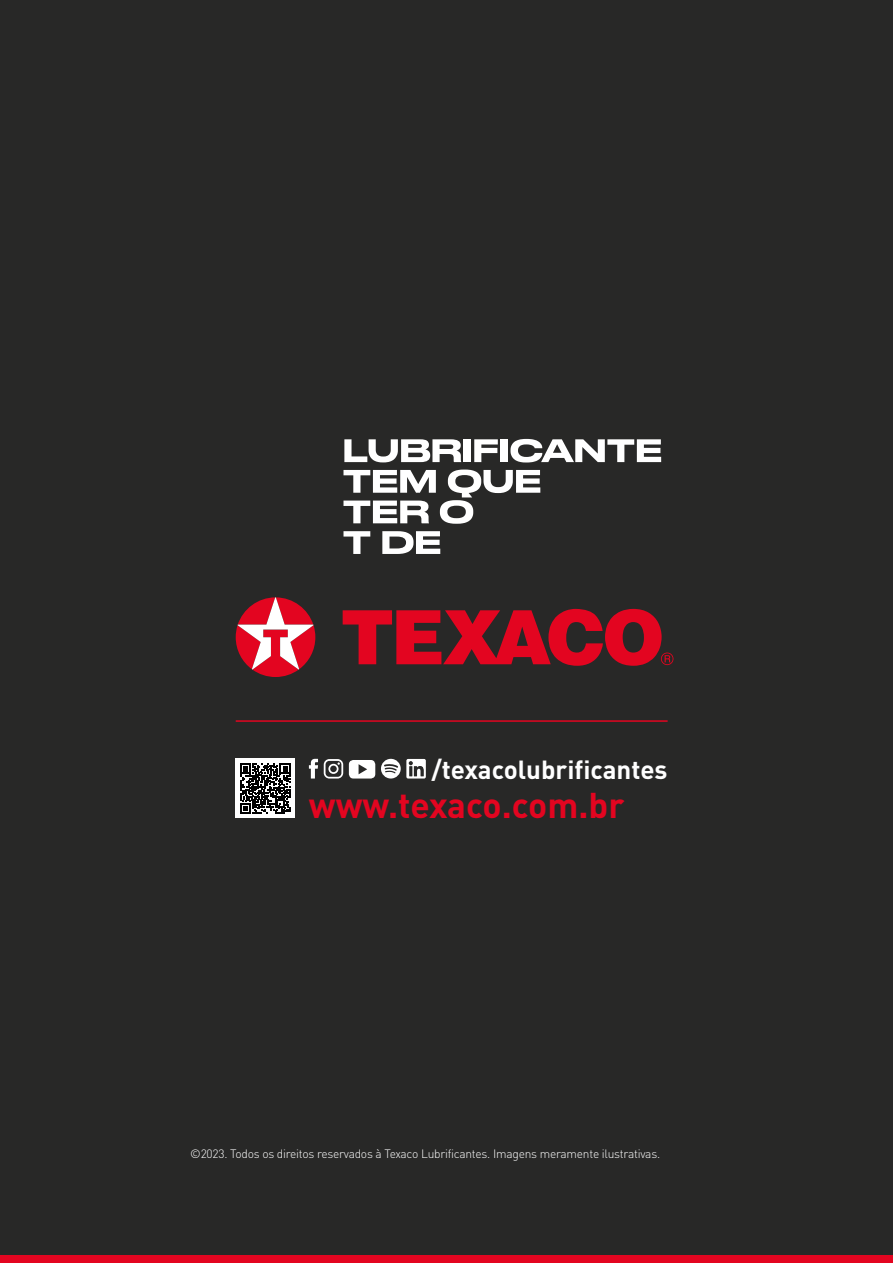
<style>
.page{position:relative;width:893px;height:1263px;background:#282827}
.page>*{position:absolute;margin:0;border:0;box-sizing:border-box;transform-origin:0 0}
.t1{font:700 35.4px "DIN Pro";letter-spacing:-.005em;color:#e30520}
.t2{font:700 25.95px "DIN Pro";color:#fff}
.t3{font:300 12px "DIN Pro";letter-spacing:-.02em;color:#fff}
</style>
<div class="page">
<svg style="left:309px;top:759px;width:9px;height:19px"></svg>
<svg style="left:324px;top:759px;width:19px;height:19px"></svg>
<svg style="left:349px;top:760px;width:26px;height:18px"></svg>
<svg style="left:381px;top:759px;width:45px;height:19px"></svg>
<svg style="left:236px;top:597px;width:79px;height:80px"></svg>
<svg style="left:343px;top:609px;width:330px;height:57px"></svg>
<svg style="left:344px;top:439px;width:117px;height:23px"></svg>
<div style="left:464px;top:439px;width:7px;height:23px;background:#fff"></div>
<svg style="left:474px;top:439px;width:24px;height:23px"></svg>
<div style="left:501px;top:439px;width:7px;height:23px;background:#fff"></div>
<svg style="left:510px;top:439px;width:151px;height:23px"></svg>
<svg style="left:343px;top:469px;width:197px;height:55px"></svg>
<svg style="left:343px;top:531px;width:27px;height:23px"></svg>
<svg style="left:382px;top:531px;width:58px;height:23px"></svg>
<hr style="left:236px;top:720px;width:432px;height:2px;background:#e30520">
<div style="left:0;top:1256px;width:893px;height:7px;background:#e30520"></div>
<div style="left:236px;top:759px;width:59px;height:59px;background:#fff"></div>
<svg style="left:240px;top:763px;width:50px;height:50px"></svg>
<h2 class="t2" style="left:431px;top:747px;width:238px">/texacolubrificantes</h2>
<h1 class="t1" style="left:309px;top:776px;width:317px">www.texaco.com.br</h1>
<p class="t3" style="left:190px;top:1144px;width:471px">©2023. Todos os direitos reservados à Texaco Lubrificantes. Imagens meramente ilustrativas.</p>
</div>
